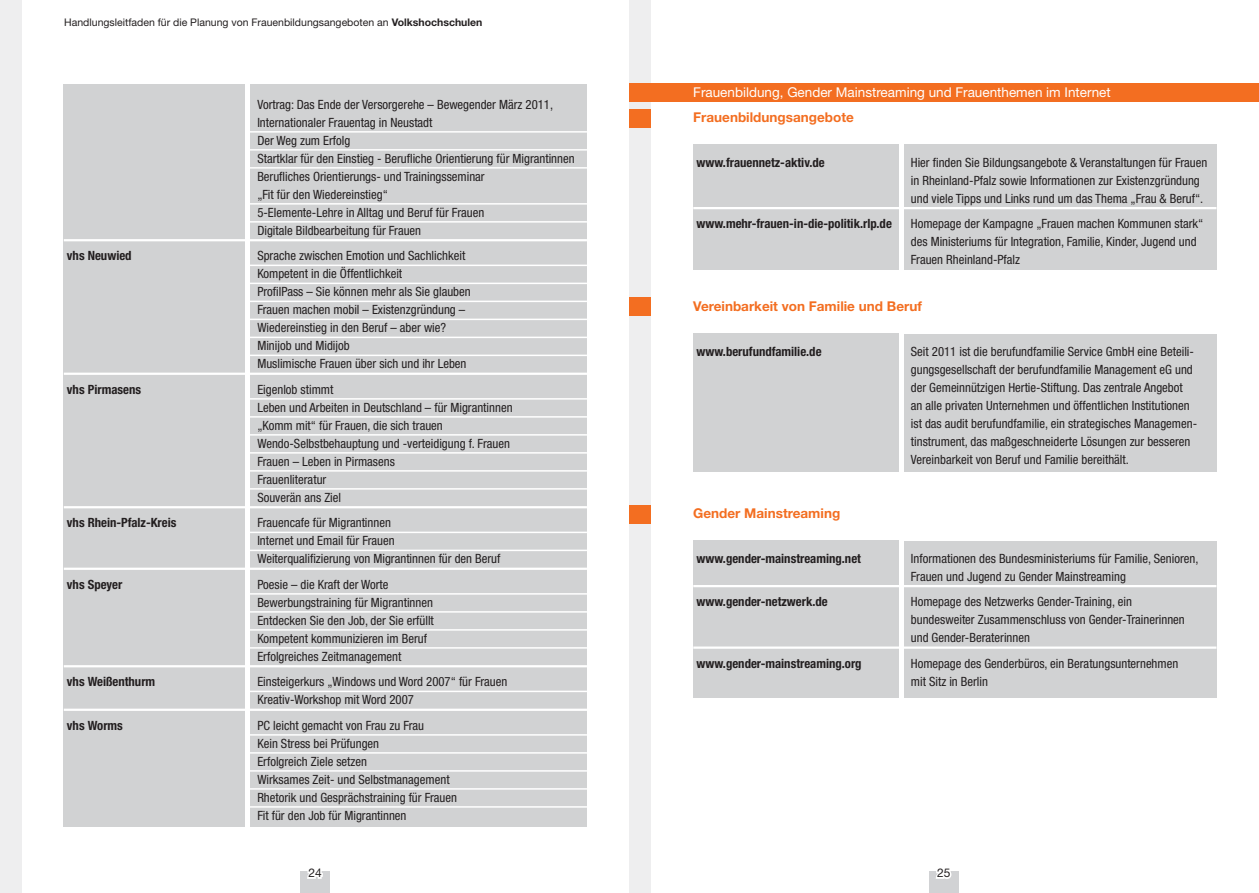
<style>
.page{position:relative;width:1259px;height:893px;background:#fff}
.page>*{position:absolute;margin:0;border:0;box-sizing:border-box;transform-origin:0 0}
.t1{font:700 13.5px "Helvetica Neue";color:#f36e21}
.t2{font:13.5px "Helvetica Neue";color:#fff}
.t3{font:condensed 12.75px/18px "Helvetica Neue";color:#231f20}
.t4{font:700 condensed 12.75px "Helvetica Neue";color:#231f20}
.t5{font:12px "Helvetica Neue";color:#231f20}
.t6{font:10.5px "Helvetica Neue";color:#231f20}
.s1{font-weight:700}
</style>
<div class="page">
<div style="left:300px;top:872px;width:30px;height:21px;background:#d1d2d4"></div>
<div style="left:929px;top:872px;width:30px;height:21px;background:#d1d2d4"></div>
<svg style="left:305px;top:871px;width:19px;height:8px"></svg>
<svg style="left:934px;top:871px;width:19px;height:8px"></svg>
<div style="left:629px;top:0;width:22px;height:893px;background:#eeeeef"></div>
<div style="left:629px;top:83px;width:630px;height:19px;background:#f36e21"></div>
<div style="left:629px;top:109px;width:22px;height:18px;background:#f36e21"></div>
<div style="left:629px;top:298px;width:22px;height:18px;background:#f36e21"></div>
<div style="left:629px;top:505px;width:22px;height:19px;background:#f36e21"></div>
<div style="left:0;top:0;width:21px;height:893px;background:#eeeeef"></div>
<div style="left:64px;top:84px;width:181px;height:743px;background:#d1d2d3"></div>
<div style="left:250px;top:84px;width:337px;height:743px;background:#d1d2d3"></div>
<hr style="left:247px;top:131px;width:340px;height:2px;background:#fff">
<hr style="left:247px;top:149px;width:340px;height:2px;background:#fff">
<hr style="left:247px;top:167px;width:340px;height:2px;background:#fff">
<hr style="left:247px;top:203px;width:340px;height:2px;background:#fff">
<hr style="left:247px;top:221px;width:340px;height:2px;background:#fff">
<hr style="left:64px;top:239px;width:523px;height:2px;background:#fff">
<hr style="left:247px;top:265px;width:340px;height:1px;background:#fff">
<hr style="left:247px;top:283px;width:340px;height:1px;background:#fff">
<hr style="left:247px;top:301px;width:340px;height:1px;background:#fff">
<hr style="left:247px;top:319px;width:340px;height:1px;background:#fff">
<hr style="left:247px;top:337px;width:340px;height:1px;background:#fff">
<hr style="left:247px;top:355px;width:340px;height:1px;background:#fff">
<hr style="left:64px;top:373px;width:523px;height:2px;background:#fff">
<hr style="left:247px;top:398px;width:340px;height:2px;background:#fff">
<hr style="left:247px;top:416px;width:340px;height:2px;background:#fff">
<hr style="left:247px;top:434px;width:340px;height:2px;background:#fff">
<hr style="left:247px;top:452px;width:340px;height:2px;background:#fff">
<hr style="left:247px;top:470px;width:340px;height:2px;background:#fff">
<hr style="left:247px;top:488px;width:340px;height:2px;background:#fff">
<hr style="left:64px;top:506px;width:523px;height:2px;background:#fff">
<hr style="left:247px;top:532px;width:340px;height:1px;background:#fff">
<hr style="left:247px;top:550px;width:340px;height:1px;background:#fff">
<hr style="left:64px;top:568px;width:523px;height:2px;background:#fff">
<hr style="left:247px;top:593px;width:340px;height:2px;background:#fff">
<hr style="left:247px;top:611px;width:340px;height:2px;background:#fff">
<hr style="left:247px;top:629px;width:340px;height:2px;background:#fff">
<hr style="left:247px;top:647px;width:340px;height:2px;background:#fff">
<hr style="left:64px;top:665px;width:523px;height:2px;background:#fff">
<hr style="left:247px;top:691px;width:340px;height:1px;background:#fff">
<hr style="left:64px;top:709px;width:523px;height:2px;background:#fff">
<hr style="left:247px;top:734px;width:340px;height:2px;background:#fff">
<hr style="left:247px;top:752px;width:340px;height:2px;background:#fff">
<hr style="left:247px;top:770px;width:340px;height:2px;background:#fff">
<hr style="left:247px;top:788px;width:340px;height:2px;background:#fff">
<hr style="left:247px;top:806px;width:340px;height:2px;background:#fff">
<div style="left:693px;top:145px;width:205px;height:125px;background:#d1d2d3"></div>
<div style="left:693px;top:541px;width:205px;height:157px;background:#d1d2d3"></div>
<div style="left:693px;top:334px;width:205px;height:138px;background:#d1d2d3"></div>
<div style="left:904px;top:145px;width:312px;height:125px;background:#d1d2d3"></div>
<div style="left:904px;top:541px;width:312px;height:157px;background:#d1d2d3"></div>
<div style="left:904px;top:334px;width:312px;height:138px;background:#d1d2d3"></div>
<hr style="left:693px;top:207px;width:523px;height:2px;background:#fff">
<hr style="left:693px;top:585px;width:523px;height:2px;background:#fff">
<hr style="left:693px;top:646px;width:523px;height:3px;background:#fff">
<p class="t6" style="left:64px;top:16px;width:420px">Handlungsleitfaden für die Planung von Frauenbildungsangeboten an <span class="s1">Volkshochschulen</span></p>
<p class="t3" style="left:257px;top:95px;width:319px">Vortrag: Das Ende der Versorgerehe – Bewegender März 2011, Internationaler Frauentag in Neustadt<br>Der Weg zum Erfolg<br>Startklar für den Einstieg - Berufliche Orientierung für Migrantinnen Berufliches Orientierungs- und Trainingsseminar<br>„Fit für den Wiedereinstieg“<br>5-Elemente-Lehre in Alltag und Beruf für Frauen<br>Digitale Bildbearbeitung für Frauen</p>
<p class="t4" style="left:67px;top:248px;width:66px">vhs Neuwied</p>
<p class="t3" style="left:257px;top:247px;width:215px">Sprache zwischen Emotion und Sachlichkeit Kompetent in die Öffentlichkeit<br>ProfilPass – Sie können mehr als Sie glauben Frauen machen mobil – Existenzgründung – Wiedereinstieg in den Beruf – aber wie?<br>Minijob und Midijob<br>Muslimische Frauen über sich und ihr Leben</p>
<p class="t4" style="left:67px;top:382px;width:76px">vhs Pirmasens</p>
<p class="t3" style="left:257px;top:380px;width:257px">Eigenlob stimmt<br>Leben und Arbeiten in Deutschland – für Migrantinnen „Komm mit“ für Frauen, die sich trauen<br>Wendo-Selbstbehauptung und -verteidigung f. Frauen<br>Frauen – Leben in Pirmasens<br>Frauenliteratur<br>Souverän ans Ziel</p>
<p class="t4" style="left:67px;top:515px;width:111px">vhs Rhein-Pfalz-Kreis</p>
<p class="t3" style="left:257px;top:514px;width:245px">Frauencafe für Migrantinnen<br>Internet und Email für Frauen<br>Weiterqualifizierung von Migrantinnen für den Beruf</p>
<p class="t4" style="left:67px;top:577px;width:57px">vhs Speyer</p>
<p class="t3" style="left:257px;top:575px;width:178px">Poesie – die Kraft der Worte Bewerbungstraining für Migrantinnen Entdecken Sie den Job, der Sie erfüllt Kompetent kommunizieren im Beruf Erfolgreiches Zeitmanagement</p>
<p class="t4" style="left:67px;top:674px;width:90px">vhs Weißenthurm</p>
<p class="t3" style="left:257px;top:673px;width:251px">Einsteigerkurs „Windows und Word 2007“ für Frauen<br>Kreativ-Workshop mit Word 2007</p>
<p class="t4" style="left:67px;top:718px;width:57px">vhs Worms</p>
<p class="t3" style="left:257px;top:716px;width:201px">PC leicht gemacht von Frau zu Frau<br>Kein Stress bei Prüfungen<br>Erfolgreich Ziele setzen<br>Wirksames Zeit- und Selbstmanagement Rhetorik und Gesprächstraining für Frauen Fit für den Job für Migrantinnen</p>
<p class="t2" style="left:693px;top:84px;width:419px">Frauenbildung, Gender Mainstreaming und Frauenthemen im Internet</p>
<p class="t1" style="left:693px;top:109px;width:162px">Frauenbildungsangebote</p>
<p class="t4" style="left:696px;top:154px;width:130px">www.frauennetz-aktiv.de</p>
<p class="t3" style="left:911px;top:153px;width:298px">Hier finden Sie Bildungsangebote &amp; Veranstaltungen für Frauen in Rheinland-Pfalz sowie Informationen zur Existenzgründung und viele Tipps und Links rund um das Thema „Frau &amp; Beruf“.</p>
<p class="t4" style="left:696px;top:216px;width:197px">www.mehr-frauen-in-die-politik.rlp.de</p>
<p class="t3" style="left:911px;top:215px;width:294px">Homepage der Kampagne „Frauen machen Kommunen stark“ des Ministeriums für Integration, Familie, Kinder, Jugend und<br>Frauen Rheinland-Pfalz</p>
<p class="t1" style="left:693px;top:298px;width:230px">Vereinbarkeit von Familie und Beruf</p>
<p class="t4" style="left:696px;top:343px;width:127px">www.berufundfamilie.de</p>
<p class="t3" style="left:911px;top:342px;width:288px">Seit 2011 ist die berufundfamilie Service GmbH eine Beteili&shy;gungsgesellschaft der berufundfamilie Management eG und der Gemeinnützigen Hertie-Stiftung. Das zentrale Angebot an alle privaten Unternehmen und öffentlichen Institutionen ist das audit berufundfamilie, ein strategisches Managemen&shy;tinstrument, das maßgeschneiderte Lösungen zur besseren Vereinbarkeit von Beruf und Familie bereithält.</p>
<p class="t1" style="left:693px;top:505px;width:148px">Gender Mainstreaming</p>
<p class="t4" style="left:696px;top:550px;width:166px">www.gender-mainstreaming.net</p>
<p class="t3" style="left:911px;top:549px;width:289px">Informationen des Bundesministeriums für Familie, Senioren,<br>Frauen und Jugend zu Gender Mainstreaming</p>
<p class="t4" style="left:696px;top:594px;width:133px">www.gender-netzwerk.de</p>
<p class="t3" style="left:911px;top:593px;width:275px">Homepage des Netzwerks Gender-Training, ein bundesweiter Zusammenschluss von Gender-Trainerinnen und Gender-Beraterinnen</p>
<p class="t4" style="left:696px;top:655px;width:167px">www.gender-mainstreaming.org</p>
<p class="t3" style="left:911px;top:654px;width:269px">Homepage des Genderbüros, ein Beratungsunternehmen mit Sitz in Berlin</p>
<p class="t5" style="left:308px;top:866px;width:15px">24</p>
<p class="t5" style="left:937px;top:866px;width:15px">25</p>
</div>
